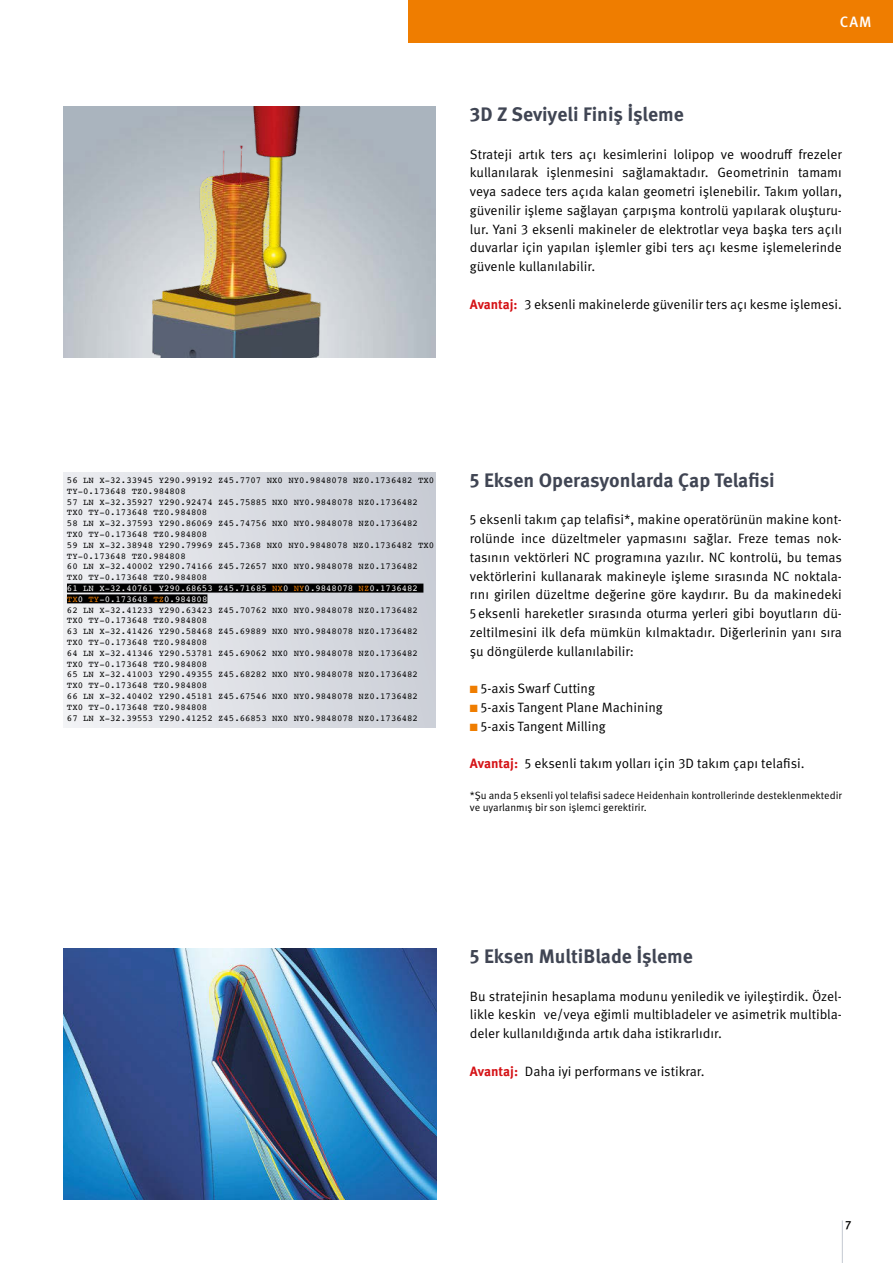
<style>
.page{position:relative;width:893px;height:1263px;background:#fff}
.page>*{position:absolute;margin:0;border:0;box-sizing:border-box;transform-origin:0 0}
.t1{font:700 19.5px "Meta Pro";color:#404553}
.t2{font:500 15px "Meta Pro";color:#fff}
.t3{font:13.5px/18.8px "Meta Pro";color:#000;text-align:justify}
.t4{font:500 12px "Meta Pro";color:#000}
.t5{font:10.5px/12px "Meta Pro";color:#000}
.t6{font:9px/10.8px "Courier";color:#000}
.s1{font-weight:700;color:#d51317}
.s2{color:#fff}
.s3{color:#ef7d00}
</style>
<div class="page">
<div style="left:408px;top:0;width:485px;height:43px;background:#ef7d00"></div>
<hr style="left:842px;top:1220px;width:1px;height:43px;background:#c5c9d2">
<img style="left:77px;top:106px;width:316px;height:251px">
<img style="left:64px;top:948px;width:372px;height:251px">
<div style="left:64px;top:472px;width:372px;height:255px;background:linear-gradient(to right,#eff0f3,#c9cdd5)"></div>
<div style="left:67px;top:584px;width:356px;height:9px;background:#000"></div>
<div style="left:67px;top:594px;width:140px;height:9px;background:#000"></div>
<p class="t2" style="left:840px;top:12px;width:33px">CAM</p>
<h1 class="t1" style="left:470px;top:102px;width:216px">3D Z Seviyeli Finiş İşleme</h1>
<p class="t3" style="left:470px;top:145px;width:374px">Strateji artık ters açı kesimlerini lolipop ve woodruff frezeler kullanılarak işlenmesini sağlamaktadır. Geometrinin tamamı veya sadece ters açıda kalan geometri işlenebilir. Takım yolları, güvenilir işleme sağlayan çarpışma kontrolü yapılarak oluşturu&shy;lur. Yani 3 eksenli makineler de elektrotlar veya başka ters açılı duvarlar için yapılan işlemler gibi ters açı kesme işlemelerinde güvenle kullanılabilir.</p>
<p class="t3" style="left:470px;top:295px;width:374px"><span class="s1">Avantaj:</span> 3 eksenli makinelerde güvenilir ters açı kesme işlemesi.</p>
<p class="t6" style="left:67px;top:475px;width:369px">56 LN X-32.33945 Y290.99192 Z45.7707 NX0 NY0.9848078 NZ0.1736482 TX0<br>TY-0.173648 TZ0.984808<br>57 LN X-32.35927 Y290.92474 Z45.75885 NX0 NY0.9848078 NZ0.1736482<br>TX0 TY-0.173648 TZ0.984808<br>58 LN X-32.37593 Y290.86069 Z45.74756 NX0 NY0.9848078 NZ0.1736482<br>TX0 TY-0.173648 TZ0.984808<br>59 LN X-32.38948 Y290.79969 Z45.7368 NX0 NY0.9848078 NZ0.1736482 TX0<br>TY-0.173648 TZ0.984808<br>60 LN X-32.40002 Y290.74166 Z45.72657 NX0 NY0.9848078 NZ0.1736482<br>TX0 TY-0.173648 TZ0.984808<br><span class="s2">61 LN X-32.40761 Y290.68653 Z45.71685</span> <span class="s3">NX</span><span class="s2">0</span> <span class="s3">NY</span><span class="s2">0.9848078</span> <span class="s3">NZ</span><span class="s2">0.1736482<br></span><span class="s3">TX</span><span class="s2">0</span> <span class="s3">TY</span><span class="s2">-0.173648</span> <span class="s3">TZ</span><span class="s2">0.984808<br></span>62 LN X-32.41233 Y290.63423 Z45.70762 NX0 NY0.9848078 NZ0.1736482<br>TX0 TY-0.173648 TZ0.984808<br>63 LN X-32.41426 Y290.58468 Z45.69889 NX0 NY0.9848078 NZ0.1736482<br>TX0 TY-0.173648 TZ0.984808<br>64 LN X-32.41346 Y290.53781 Z45.69062 NX0 NY0.9848078 NZ0.1736482<br>TX0 TY-0.173648 TZ0.984808<br>65 LN X-32.41003 Y290.49355 Z45.68282 NX0 NY0.9848078 NZ0.1736482<br>TX0 TY-0.173648 TZ0.984808<br>66 LN X-32.40402 Y290.45181 Z45.67546 NX0 NY0.9848078 NZ0.1736482<br>TX0 TY-0.173648 TZ0.984808<br>67 LN X-32.39553 Y290.41252 Z45.66853 NX0 NY0.9848078 NZ0.1736482</p>
<h1 class="t1" style="left:470px;top:468px;width:306px">5 Eksen Operasyonlarda Çap Telafisi</h1>
<p class="t3" style="left:470px;top:510px;width:374px">5 eksenli takım çap telafisi*, makine operatörünün makine kont&shy;rolünde ince düzeltmeler yapmasını sağlar. Freze temas nok&shy;tasının vektörleri NC programına yazılır. NC kontrolü, bu temas vektörlerini kullanarak makineyle işleme sırasında NC noktala&shy;rını girilen düzeltme değerine göre kaydırır. Bu da makinedeki 5eksenli hareketler sırasında oturma yerleri gibi boyutların dü&shy;zeltilmesini ilk defa mümkün kılmaktadır. Diğerlerinin yanı sıra şu döngülerde kullanılabilir:</p>
<p class="t3" style="left:470px;top:679px;width:127px"><span class="s3">■</span> 5-axis Swarf Cutting</p>
<p class="t3" style="left:470px;top:698px;width:194px"><span class="s3">■</span> 5-axis Tangent Plane Machining</p>
<p class="t3" style="left:470px;top:717px;width:137px"><span class="s3">■</span> 5-axis Tangent Milling</p>
<p class="t3" style="left:470px;top:754px;width:336px"><span class="s1">Avantaj:</span> 5 eksenli takım yolları için 3D takım çapı telafisi.</p>
<p class="t5" style="left:470px;top:789px;width:374px">*Şu anda 5 eksenli yol telafisi sadece Heidenhain kontrollerinde desteklenmektedir ve uyarlanmış bir son işlemci gerektirir.</p>
<h1 class="t1" style="left:470px;top:944px;width:224px">5 Eksen MultiBlade İşleme</h1>
<p class="t3" style="left:470px;top:987px;width:374px">Bu stratejinin hesaplama modunu yeniledik ve iyileştirdik. Özel&shy;likle keskin ve/veya eğimli multibladeler ve asimetrik multibla&shy;deler kullanıldığında artık daha istikrarlıdır.</p>
<p class="t3" style="left:470px;top:1062px;width:236px"><span class="s1">Avantaj:</span> Daha iyi performans ve istikrar.</p>
<p class="t4" style="left:845px;top:1217px;width:8px">7</p>
</div>
